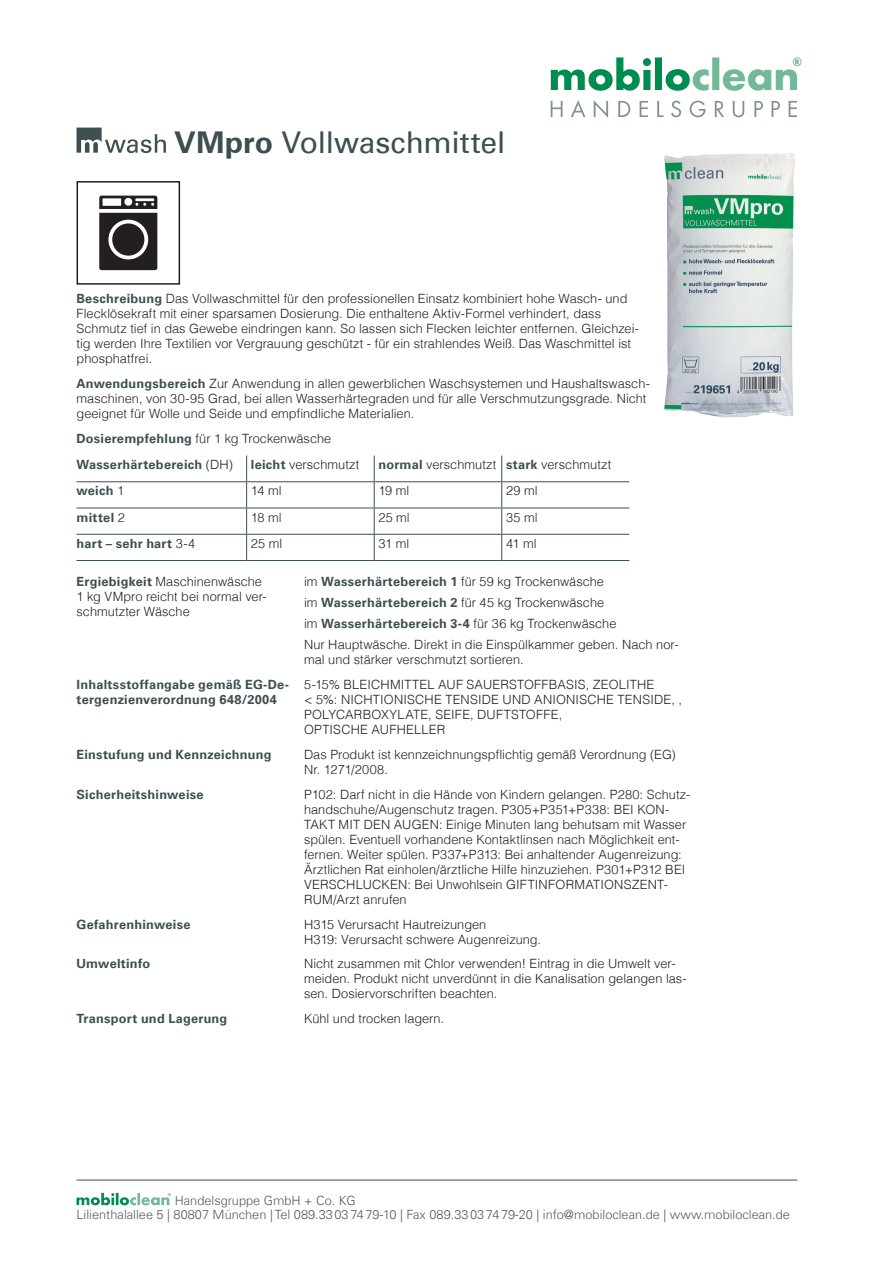
<style>
.page{position:relative;width:893px;height:1263px;background:#fff}
.page>*{position:absolute;margin:0;border:0;box-sizing:border-box;transform-origin:0 0}
.Artikelname_verschac{font:30px "Univers Com 55 Roman";letter-spacing:-.005em;color:#3d4f51}
.Text_mit_Auszeichnun{font:300 12.75px/15px "Helvetica";letter-spacing:.005em;color:#231f20}
.Text_mit_Auszeichnun-2{font:700 12.75px/15px "Univers Com 65";letter-spacing:.02em;color:#3d4f51}
.t1{font:300 12.75px/13.5px "Univers Com 45";color:#57585a}
.s1{font-family:"Univers Com 65";font-weight:700}
.s2{font-family:"Univers Com 65";font-weight:700;color:#3d4f51}
.s3{font-family:"Helvetica";font-weight:300;color:#231f20}
</style>
<div class="page">
<svg style="left:77px;top:1193px;width:94px;height:12px"></svg>
<svg style="left:551px;top:57px;width:250px;height:34px"></svg>
<svg style="left:551px;top:100px;width:246px;height:18px"></svg>
<hr style="left:77px;top:1180px;width:720px;height:1px;background:#3d4f51">
<svg style="left:77px;top:128px;width:89px;height:25px"></svg>
<svg style="left:99px;top:196px;width:58px;height:74px"></svg>
<div style="left:112px;top:223px;width:32px;height:33px;background:#231f20;border-radius:50%"></div>
<div style="left:77px;top:181px;width:103px;height:104px;border:2px solid #231f20"></div>
<hr style="left:77px;top:481px;width:170px;height:1px;background:#3d4f51">
<hr style="left:77px;top:508px;width:170px;height:1px;background:#3d4f51">
<hr style="left:247px;top:481px;width:127px;height:1px;background:#3d4f51">
<hr style="left:374px;top:481px;width:128px;height:1px;background:#3d4f51">
<hr style="left:247px;top:508px;width:127px;height:1px;background:#3d4f51">
<hr style="left:374px;top:508px;width:128px;height:1px;background:#3d4f51">
<hr style="left:502px;top:481px;width:127px;height:1px;background:#3d4f51">
<hr style="left:502px;top:508px;width:127px;height:1px;background:#3d4f51">
<hr style="left:77px;top:534px;width:170px;height:1px;background:#3d4f51">
<hr style="left:77px;top:560px;width:170px;height:1px;background:#3d4f51">
<svg style="left:246px;top:455px;width:1px;height:105px"></svg>
<hr style="left:247px;top:534px;width:127px;height:1px;background:#3d4f51">
<hr style="left:374px;top:534px;width:128px;height:1px;background:#3d4f51">
<svg style="left:374px;top:455px;width:1px;height:105px"></svg>
<hr style="left:247px;top:560px;width:127px;height:1px;background:#3d4f51">
<hr style="left:374px;top:560px;width:128px;height:1px;background:#3d4f51">
<svg style="left:501px;top:455px;width:1px;height:105px"></svg>
<hr style="left:502px;top:534px;width:127px;height:1px;background:#3d4f51">
<hr style="left:502px;top:560px;width:127px;height:1px;background:#3d4f51">
<img style="left:664px;top:153px;width:131px;height:265px">
<p class="Artikelname_verschac" style="left:174px;top:124px;width:333px"><span class="s1">VMpro</span> Vollwaschmittel</p>
<p class="Text_mit_Auszeichnun" style="left:77px;top:290px;width:564px"><span class="s2">Beschreibung</span> Das Vollwaschmittel für den professionellen Einsatz kombiniert hohe Wasch- und Flecklösekraft mit einer sparsamen Dosierung. Die enthaltene Aktiv-Formel verhindert, dass Schmutz tief in das Gewebe eindringen kann. So lassen sich Flecken leichter entfernen. Gleichzei&shy;tig werden Ihre Textilien vor Vergrauung geschützt - für ein strahlendes Weiß. Das Waschmittel ist phosphatfrei.</p>
<p class="Text_mit_Auszeichnun" style="left:77px;top:375px;width:575px"><span class="s2">Anwendungsbereich</span> Zur Anwendung in allen gewerblichen Waschsystemen und Haushaltswasch&shy;maschinen, von 30-95 Grad, bei allen Wasserhärtegraden und für alle Verschmutzungsgrade. Nicht geeignet für Wolle und Seide und empfindliche Materialien.</p>
<p class="Text_mit_Auszeichnun" style="left:77px;top:430px;width:256px"><span class="s2">Dosierempfehlung</span> für 1 kg Trockenwäsche</p>
<p class="Text_mit_Auszeichnun-2" style="left:77px;top:457px;width:158px">Wasserhärtebereich <span class="s3">(DH)</span></p>
<p class="Text_mit_Auszeichnun" style="left:251px;top:456px;width:110px"><span class="s2">leicht</span> verschmutzt</p>
<p class="Text_mit_Auszeichnun" style="left:378px;top:456px;width:119px"><span class="s2">normal</span> verschmutzt</p>
<p class="Text_mit_Auszeichnun" style="left:506px;top:456px;width:107px"><span class="s2">stark</span> verschmutzt</p>
<p class="Text_mit_Auszeichnun-2" style="left:77px;top:483px;width:49px">weich <span class="s3">1</span></p>
<p class="Text_mit_Auszeichnun" style="left:251px;top:482px;width:32px">14 ml</p>
<p class="Text_mit_Auszeichnun" style="left:378px;top:482px;width:32px">19 ml</p>
<p class="Text_mit_Auszeichnun" style="left:506px;top:482px;width:33px">29 ml</p>
<p class="Text_mit_Auszeichnun-2" style="left:77px;top:509px;width:50px">mittel <span class="s3">2</span></p>
<p class="Text_mit_Auszeichnun" style="left:251px;top:509px;width:32px">18 ml</p>
<p class="Text_mit_Auszeichnun" style="left:378px;top:509px;width:33px">25 ml</p>
<p class="Text_mit_Auszeichnun" style="left:506px;top:509px;width:33px">35 ml</p>
<p class="Text_mit_Auszeichnun-2" style="left:77px;top:536px;width:120px">hart – sehr hart <span class="s3">3-4</span></p>
<p class="Text_mit_Auszeichnun" style="left:251px;top:535px;width:33px">25 ml</p>
<p class="Text_mit_Auszeichnun" style="left:378px;top:535px;width:32px">31 ml</p>
<p class="Text_mit_Auszeichnun" style="left:506px;top:535px;width:32px">41 ml</p>
<p class="Text_mit_Auszeichnun" style="left:77px;top:573px;width:192px"><span class="s2">Ergiebigkeit</span> Maschinenwäsche<br>1 kg VMpro reicht bei normal ver&shy;schmutzter Wäsche</p>
<p class="Text_mit_Auszeichnun" style="left:304px;top:573px;width:301px">im <span class="s2">Wasserhärtebereich 1</span> für 59 kg Trockenwäsche</p>
<p class="Text_mit_Auszeichnun" style="left:304px;top:594px;width:302px">im <span class="s2">Wasserhärtebereich 2</span> für 45 kg Trockenwäsche</p>
<p class="Text_mit_Auszeichnun" style="left:304px;top:615px;width:314px">im <span class="s2">Wasserhärtebereich 3-4</span> für 36 kg Trockenwäsche</p>
<p class="Text_mit_Auszeichnun" style="left:304px;top:636px;width:376px">Nur Hauptwäsche. Direkt in die Einspülkammer geben. Nach nor&shy;mal und stärker verschmutzt sortieren.</p>
<p class="Text_mit_Auszeichnun-2" style="left:77px;top:677px;width:214px">Inhaltsstoffangabe gemäß EG-De&shy;tergenzienverordnung 648/2004</p>
<p class="Text_mit_Auszeichnun" style="left:304px;top:676px;width:379px">5-15% BLEICHMITTEL AUF SAUERSTOFFBASIS, ZEOLITHE<br>&lt; 5%: NICHTIONISCHE TENSIDE UND ANIONISCHE TENSIDE, , POLYCARBOXYLATE, SEIFE, DUFTSTOFFE,<br>OPTISCHE AUFHELLER</p>
<p class="Text_mit_Auszeichnun-2" style="left:77px;top:747px;width:196px">Einstufung und Kennzeichnung</p>
<p class="Text_mit_Auszeichnun" style="left:304px;top:746px;width:373px">Das Produkt ist kennzeichnungspflichtig gemäß Verordnung (EG)<br>Nr. 1271/2008.</p>
<p class="Text_mit_Auszeichnun-2" style="left:77px;top:787px;width:129px">Sicherheitshinweise</p>
<p class="Text_mit_Auszeichnun" style="left:304px;top:786px;width:388px">P102: Darf nicht in die Hände von Kindern gelangen. P280: Schutz&shy;handschuhe/Augenschutz tragen. P305+P351+P338: BEI KON-TAKT MIT DEN AUGEN: Einige Minuten lang behutsam mit Wasser spülen. Eventuell vorhandene Kontaktlinsen nach Möglichkeit ent&shy;fernen. Weiter spülen. P337+P313: Bei anhaltender Augenreizung:<br>Ärztlichen Rat einholen/ärztliche Hilfe hinzuziehen. P301+P312 BEI VERSCHLUCKEN: Bei Unwohlsein GIFTINFORMATIONSZENT-RUM/Arzt anrufen</p>
<p class="Text_mit_Auszeichnun-2" style="left:77px;top:917px;width:115px">Gefahrenhinweise</p>
<p class="Text_mit_Auszeichnun" style="left:304px;top:916px;width:239px">H315 Verursacht Hautreizungen<br>H319: Verursacht schwere Augenreizung.</p>
<p class="Text_mit_Auszeichnun-2" style="left:77px;top:956px;width:75px">Umweltinfo</p>
<p class="Text_mit_Auszeichnun" style="left:304px;top:955px;width:384px">Nicht zusammen mit Chlor verwenden! Eintrag in die Umwelt ver&shy;meiden. Produkt nicht unverdünnt in die Kanalisation gelangen las&shy;sen. Dosiervorschriften beachten.</p>
<p class="Text_mit_Auszeichnun-2" style="left:77px;top:1011px;width:152px">Transport und Lagerung</p>
<p class="Text_mit_Auszeichnun" style="left:304px;top:1010px;width:142px">Kühl und trocken lagern.</p>
<p class="t1" style="left:77px;top:1194px;width:715px;text-indent:98px">Handelsgruppe GmbH + Co. KG<br>Lilienthalallee 5 | 80807 München | Tel 089.33037479-10 | Fax 089.33037479-20 | info@mobiloclean.de | www.mobiloclean.de</p>
</div>
